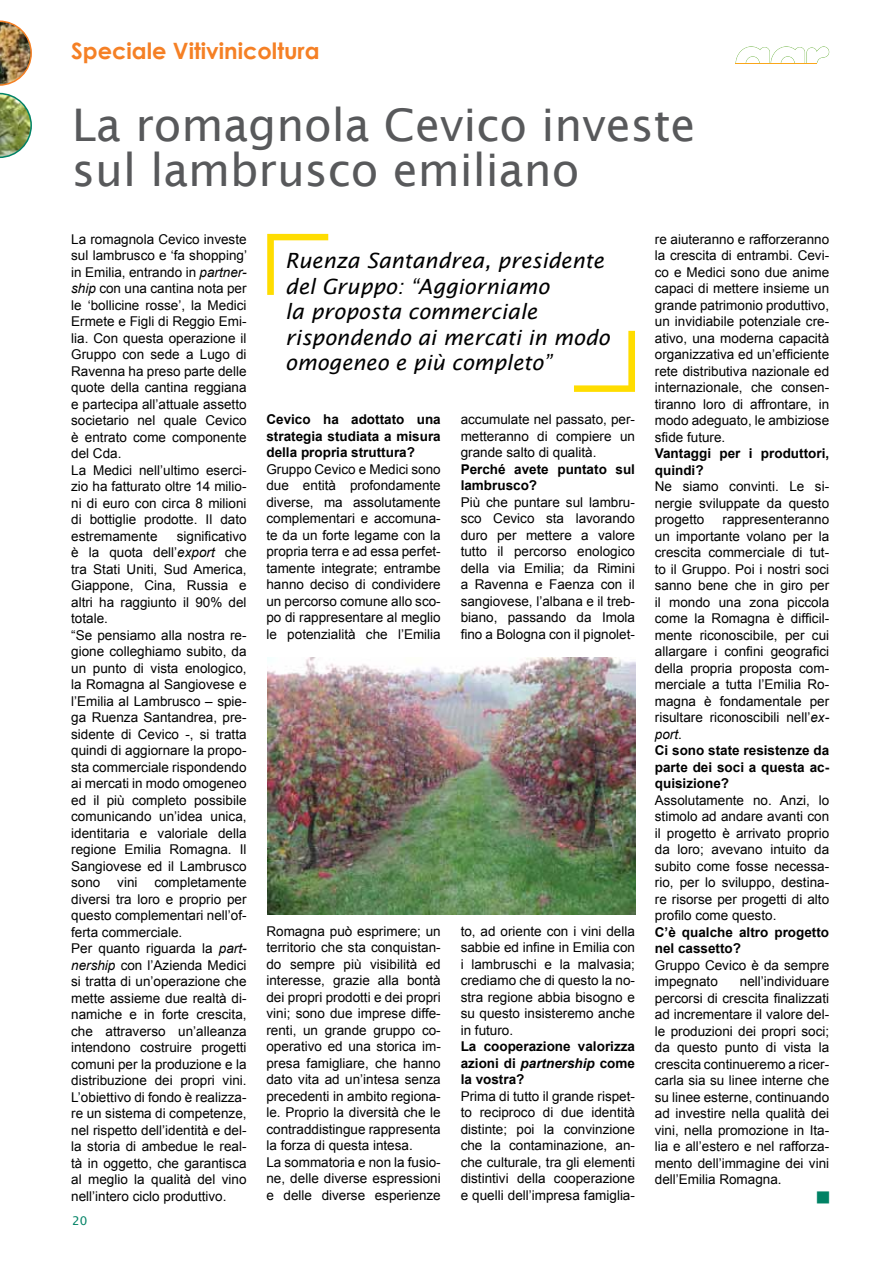
<style>
.page{position:relative;width:893px;height:1263px;background:#fff}
.page>*{position:absolute;margin:0;border:0;box-sizing:border-box;transform-origin:0 0}
.t1{font:45px/45px "Lucida Sans";color:#58595b}
.t2{font:700 22.5px "Century Gothic";color:#f58025}
.t3{font:italic 21px/25.5px "Lucida Sans";color:#000}
.t4{font:13.5px/16.5px "Arial";color:#000;text-align:justify}
.t5{font:700 13.5px/16.5px "Arial";color:#000}
.t6{font:12px "Lucida Sans";color:#008265}
.s1{font-style:italic}
.s2{font-weight:700}
</style>
<div class="page">
<svg style="left:736px;top:46px;width:93px;height:17px"></svg>
<hr style="left:736px;top:63px;width:81px;height:1px;background:#faa61a">
<img style="left:0;top:21px;width:32px;height:65px">
<svg style="left:0;top:93px;width:32px;height:65px"></svg>
<svg style="left:267px;top:234px;width:61px;height:61px"></svg>
<svg style="left:574px;top:331px;width:61px;height:61px"></svg>
<img style="left:267px;top:657px;width:369px;height:257px">
<h2 class="t2" style="left:71px;top:34px;width:250px">Speciale Vitivinicoltura</h2>
<h1 class="t1" style="left:72px;top:102px;width:625px">La romagnola Cevico investe sul lambrusco emiliano</h1>
<p class="t4" style="left:71px;top:231px;width:177px;text-align:left">La romagnola Cevico investe sul lambrusco e ‘fa shopping’ in Emilia, entrando in <span class="s1">partner&shy;ship</span> con una cantina nota per le ‘bollicine rosse’, la Medici<br>Ermete e Figli di Reggio Emi&shy;lia. Con questa operazione il<br>Gruppo con sede a Lugo di<br>Ravenna ha preso parte delle quote della cantina reggiana e partecipa all’attuale assetto societario nel quale Cevico è entrato come componente del Cda.<br>La Medici nell’ultimo eserci&shy;zio ha fatturato oltre 14 milio&shy;ni di euro con circa 8 milioni di bottiglie prodotte. Il dato estremamente</p>
<p class="t4" style="left:71px;top:528px;width:177px;text-align:left;text-indent:106px">significativo è la quota dell’<span class="s1">export</span> che tra Stati Uniti, Sud America,<br>Giappone, Cina, Russia e altri ha raggiunto il 90% del totale.<br>“Se pensiamo alla nostra re&shy;gione colleghiamo subito, da un punto di vista enologico, la Romagna al Sangiovese e l’Emilia al Lambrusco – spie&shy;ga Ruenza Santandrea, pre&shy;sidente di Cevico -, si tratta quindi di aggiornare la propo&shy;sta commerciale rispondendo ai mercati in modo omogeneo ed il più completo possibile comunicando un’idea unica, identitaria e valoriale della regione Emilia Romagna. Il<br>Sangiovese ed il Lambrusco sono vini completamente diversi tra loro e proprio per questo complementari nell’of&shy;ferta commerciale.<br>Per quanto riguarda la <span class="s1">part&shy;nership</span> con l’Azienda Medici si tratta di un’operazione che mette assieme due realtà di&shy;namiche e in forte crescita, che attraverso un’alleanza intendono costruire progetti comuni per la produzione e la distribuzione dei propri vini.<br>L’obiettivo di fondo è realizza&shy;re un sistema di competenze, nel rispetto dell’identità e del&shy;la storia di ambedue le real&shy;tà in oggetto, che garantisca al meglio la qualità del vino nell’intero ciclo produttivo.</p>
<p class="t6" style="left:72px;top:1213px;width:17px">20</p>
<h3 class="t3" style="left:285px;top:248px;width:326px">Ruenza Santandrea, presidente del Gruppo: “Aggiorniamo<br>la proposta commerciale rispondendo ai mercati in modo omogeneo e più completo”</h3>
<p class="t5" style="left:266px;top:412px;width:176px;text-align:justify">Cevico ha adottato una strategia studiata a misura della propria struttura?</p>
<p class="t4" style="left:266px;top:461px;width:176px">Gruppo Cevico e Medici sono due entità profondamente diverse, ma assolutamente complementari e accomuna&shy;te da un forte legame con la propria terra e ad essa perfet&shy;tamente integrate; entrambe hanno deciso di condividere un percorso comune allo sco&shy;po di rappresentare al meglio le potenzialità che l’Emilia</p>
<p class="t4" style="left:461px;top:411px;width:176px">accumulate nel passato, per&shy;metteranno di compiere un grande salto di qualità.</p>
<p class="t5" style="left:461px;top:461px;width:176px">Perché avete puntato sul lambrusco?</p>
<p class="t4" style="left:461px;top:494px;width:176px">Più che puntare sul lambru&shy;sco Cevico sta lavorando duro per mettere a valore tutto il percorso enologico della via Emilia; da Rimini a Ravenna e Faenza con il sangiovese, l’albana e il treb&shy;biano, passando da Imola fino a Bologna con il pignolet-</p>
<p class="t4" style="left:266px;top:923px;width:176px;text-align:left">Romagna può esprimere; un territorio che sta conquistan&shy;do sempre più visibilità ed interesse, grazie alla bontà dei propri prodotti e dei propri vini; sono due imprese diffe&shy;renti, un grande gruppo co&shy;operativo ed una storica im&shy;presa famigliare, che hanno dato vita ad un’intesa senza precedenti in ambito regiona&shy;le. Proprio la diversità che le contraddistingue rappresenta la forza di questa intesa.<br>La sommatoria e non la fusio&shy;ne, delle diverse espressioni e delle diverse esperienze</p>
<p class="t4" style="left:461px;top:923px;width:176px">to, ad oriente con i vini della sabbie ed infine in Emilia con i lambruschi e la malvasia; crediamo che di questo la no&shy;stra regione abbia bisogno e su questo insisteremo anche in futuro.</p>
<p class="t5" style="left:461px;top:1039px;width:176px;text-align:justify">La cooperazione valorizza azioni di <span class="s1">partnership</span> come la vostra?</p>
<p class="t4" style="left:461px;top:1088px;width:176px">Prima di tutto il grande rispet&shy;to reciproco di due identità distinte; poi la convinzione che la contaminazione, an&shy;che culturale, tra gli elementi distintivi della cooperazione e quelli dell’impresa famiglia-</p>
<p class="t4" style="left:655px;top:231px;width:176px">re aiuteranno e rafforzeranno la crescita di entrambi. Cevi&shy;co e Medici sono due anime capaci di mettere insieme un grande patrimonio produttivo, un invidiabile potenziale cre&shy;ativo, una moderna capacità organizzativa ed un’efficiente rete distributiva nazionale ed internazionale, che consen&shy;tiranno loro di affrontare, in modo adeguato, le ambiziose sfide future.</p>
<p class="t5" style="left:655px;top:445px;width:176px">Vantaggi per i produttori, quindi?</p>
<p class="t4" style="left:655px;top:478px;width:176px">Ne siamo convinti. Le si&shy;nergie sviluppate da questo progetto</p>
<p class="t4" style="left:655px;top:511px;width:176px;text-align:left;text-indent:68px">rappresenteranno un importante volano per la crescita commerciale di tut&shy;to il Gruppo. Poi i nostri soci sanno bene che in giro per il mondo una zona piccola come la Romagna è difficil&shy;mente riconoscibile, per cui allargare i confini geografici della propria proposta com&shy;merciale a tutta l’Emilia Ro&shy;magna è fondamentale per risultare riconoscibili nell’<span class="s1">ex&shy;port</span>.<br><span class="s2">Ci sono state resistenze da parte dei soci a questa ac&shy;quisizione?</span></p>
<p class="t4" style="left:655px;top:792px;width:176px">Assolutamente no. Anzi, lo stimolo ad andare avanti con il progetto è arrivato proprio da loro; avevano intuito da subito come fosse necessa&shy;rio, per lo sviluppo, destina&shy;re risorse per progetti di alto profilo come questo.</p>
<p class="t5" style="left:655px;top:924px;width:176px">C’è qualche altro progetto nel cassetto?</p>
<p class="t4" style="left:655px;top:957px;width:176px">Gruppo Cevico è da sempre impegnato</p>
<p class="t4" style="left:655px;top:973px;width:176px;text-indent:85px">nell’individuare percorsi di crescita finalizzati ad incrementare il valore del&shy;le produzioni dei propri soci; da questo punto di vista la crescita continueremo a ricer&shy;carla sia su linee interne che su linee esterne, continuando ad investire nella qualità dei vini, nella promozione in Ita&shy;lia e all’estero e nel rafforza&shy;mento dell’immagine dei vini dell’Emilia Romagna.</p>
</div>
